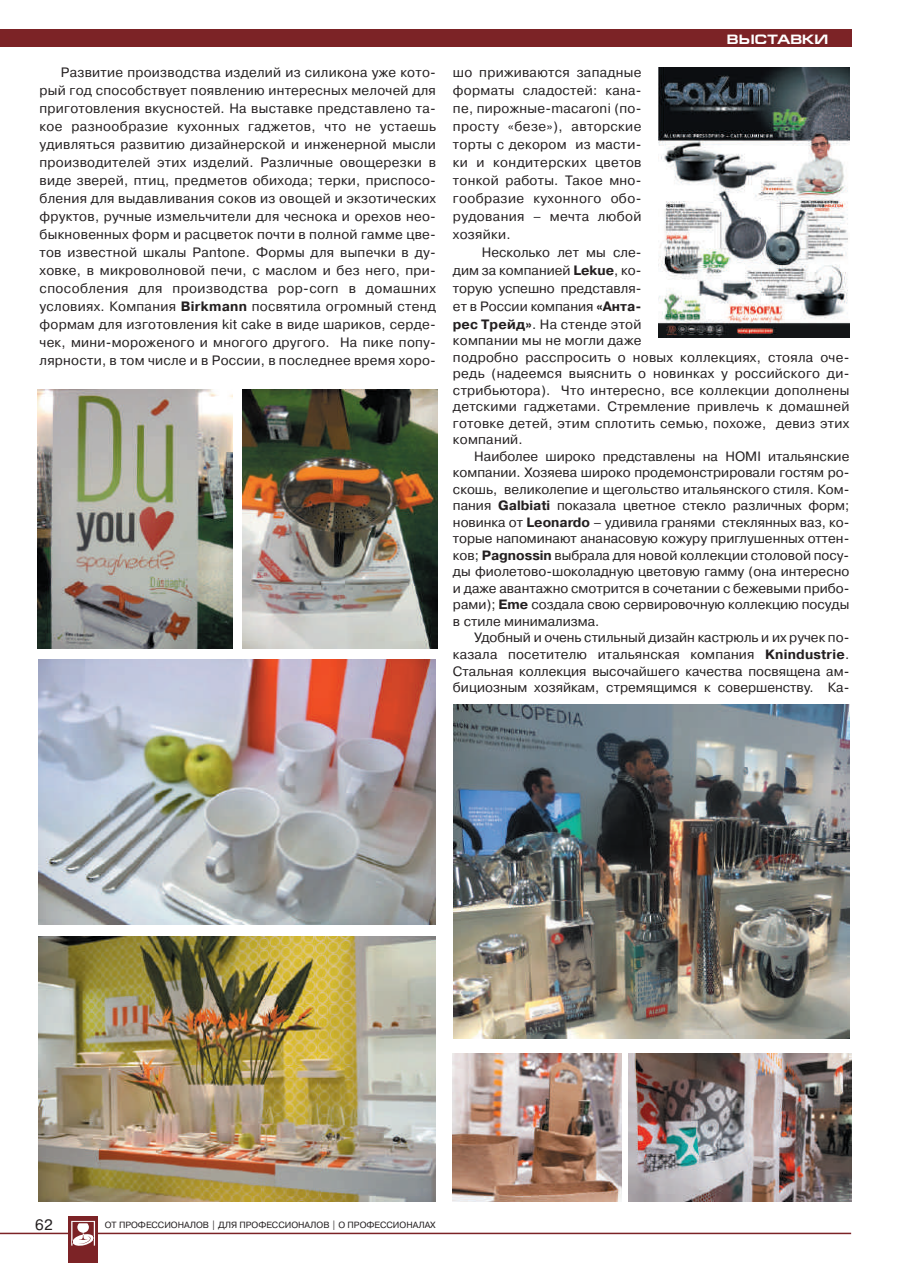
<style>
.page{position:relative;width:915px;height:1263px;background:#fff}
.page>*{position:absolute;margin:0;border:0;box-sizing:border-box;transform-origin:0 0}
.t1{font:15px "Pragmatica C";color:#231f20}
.t2{font:13.65px/18px "Pragmatica C";letter-spacing:.02em;color:#231f20;text-align:justify}
.t3{font:13.5px/16.5px "Pragmatica C";letter-spacing:.02em;color:#231f20;text-align:justify}
.t4{font:700 13.5px "Europe Ext";color:#fff}
.t5{font:9px "Pragmatica C";color:#231f20}
.s1{font-weight:700}
.s2{font-weight:700;font-size:13.65px}
.s3{font-size:13.65px}
</style>
<div class="page">
<hr style="left:0;top:1233px;width:850px;height:1px;background:#7c2326">
<div style="left:0;top:30px;width:850px;height:17px;background:#7c2326"></div>
<div style="left:68px;top:1216px;width:30px;height:47px;background:#7c2326"></div>
<svg style="left:71px;top:1221px;width:24px;height:25px"></svg>
<img style="left:37px;top:389px;width:195px;height:260px">
<img style="left:242px;top:389px;width:195px;height:260px">
<img style="left:38px;top:937px;width:398px;height:265px">
<img style="left:38px;top:660px;width:398px;height:265px">
<img style="left:453px;top:705px;width:396px;height:334px">
<img style="left:658px;top:67px;width:191px;height:270px">
<img style="left:453px;top:1053px;width:168px;height:149px">
<img style="left:628px;top:1053px;width:223px;height:149px">
<p class="t4" style="left:726px;top:31px;width:103px">ВЫСТАВКИ</p>
<p class="t2" style="left:40px;top:63px;width:398px;text-indent:21px">Развитие производства изделий из силикона уже кото&shy;рый год способствует появлению интересных мелочей для приготовления вкусностей. На выставке представлено та&shy;кое разнообразие кухонных гаджетов, что не устаешь удивляться развитию дизайнерской и инженерной мысли производителей этих изделий. Различные овощерезки в виде зверей, птиц, предметов обихода; терки, приспосо&shy;бления для выдавливания соков из овощей и экзотических фруктов, ручные измельчители для чеснока и орехов нео&shy;быкновенных форм и расцветок почти в полной гамме цве&shy;тов известной шкалы Pantone. Формы для выпечки в ду&shy;ховке, в микроволновой печи, с маслом и без него, при&shy;способления для производства pop-corn в домашних условиях. Компания <span class="s1">Birkmann</span> посвятила огромный стенд формам для изготовления kit cake в виде шариков, серде&shy;чек, мини-мороженого и многого другого. На пике попу&shy;лярности, в том числе и в России, в последнее время хоро-</p>
<p class="t2" style="left:453px;top:63px;width:190px">шо приживаются западные форматы сладостей: кана&shy;пе, пирожные-macaroni (по&shy;просту «безе»), авторские торты с декором из масти&shy;ки и кондитерских цветов тонкой работы. Такое мно&shy;гообразие кухонного обо&shy;рудования – мечта любой хозяйки.</p>
<p class="t2" style="left:453px;top:243px;width:190px;text-indent:29px">Несколько лет мы сле&shy;дим за компанией <span class="s1">Lekue</span>, ко&shy;торую успешно представля&shy;ет в России компания <span class="s1">«Анта-</span></p>
<p class="t3" style="left:453px;top:316px;width:398px;text-align:left"><span class="s2">рес Трейд»</span><span class="s3">.</span> На стенде этой<br>компании мы не могли даже<br>подробно расспросить о новых коллекциях, стояла оче&shy;редь (надеемся выяснить о новинках у российского ди&shy;стрибьютора). Что интересно, все коллекции дополнены детскими гаджетами. Стремление привлечь к домашней готовке детей, этим сплотить семью, похоже, девиз этих компаний.</p>
<p class="t3" style="left:453px;top:448px;width:398px;text-indent:21px">Наиболее широко представлены на HOMI итальянские компании. Хозяева широко продемонстрировали гостям ро&shy;скошь, великолепие и щегольство итальянского стиля. Ком&shy;пания <span class="s1">Galbiati</span> показала цветное стекло различных форм; новинка от <span class="s1">Leonardo</span> – удивила гранями стеклянных ваз, ко&shy;торые напоминают ананасовую кожуру приглушенных оттен&shy;ков; <span class="s1">Pagnossin</span> выбрала для новой коллекции столовой посу&shy;ды фиолетово-шоколадную цветовую гамму (она интересно и даже авантажно смотрится в сочетании с бежевыми прибо&shy;рами); <span class="s1">Eme</span> создала свою сервировочную коллекцию посуды в стиле минимализма.</p>
<p class="t3" style="left:453px;top:630px;width:398px;text-indent:21px">Удобный и очень стильный дизайн кастрюль и их ручек по&shy;казала посетителю итальянская компания <span class="s1">Knindustrie</span>.<br>Стальная коллекция высочайшего качества посвящена ам&shy;бициозным хозяйкам, стремящимся к совершенству. Ка-</p>
<p class="t1" style="left:35px;top:1216px;width:19px">62</p>
<p class="t5" style="left:105px;top:1220px;width:332px">ОТ ПРОФЕССИОНАЛОВ | ДЛЯ ПРОФЕССИОНАЛОВ | О ПРОФЕССИОНАЛАХ</p>
</div>
